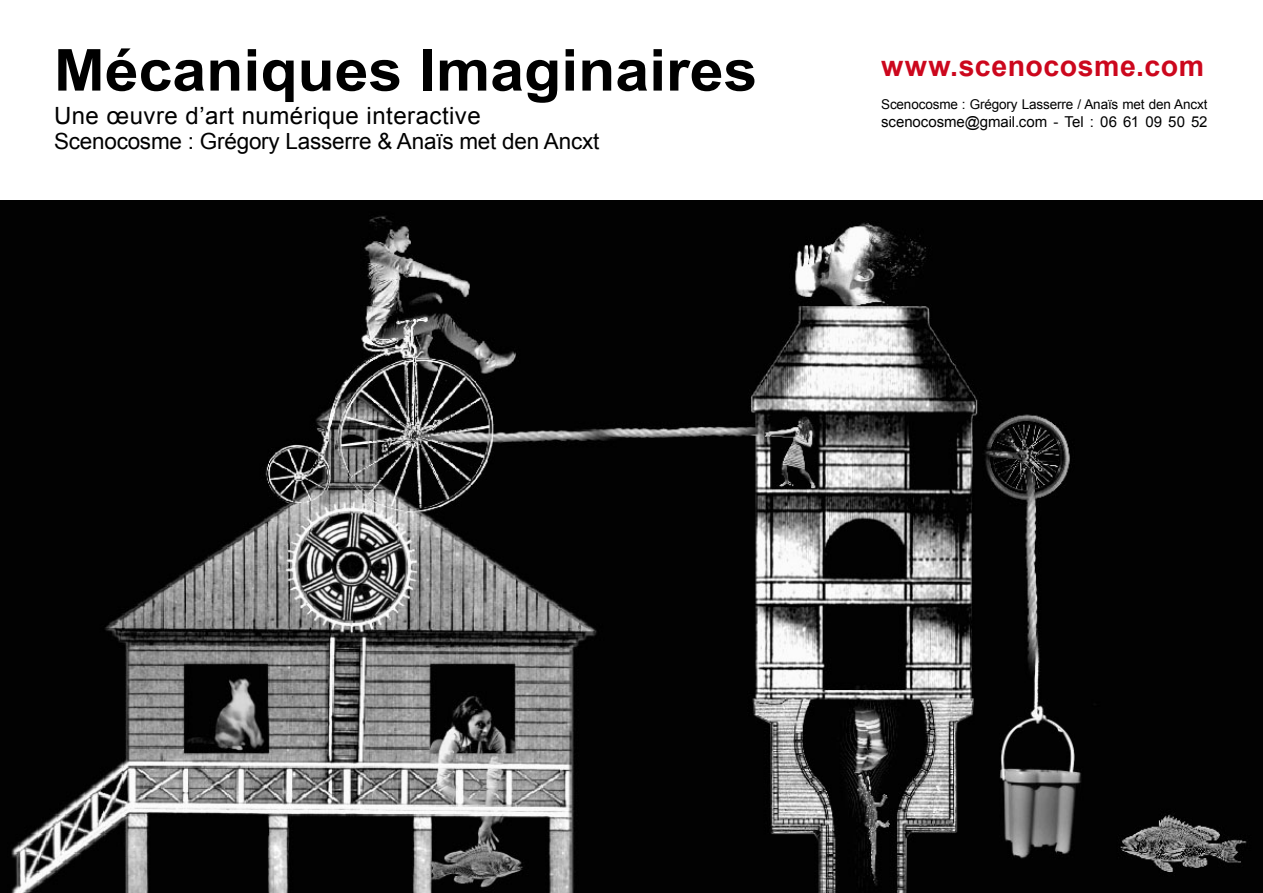
<style>
.page{position:relative;width:1263px;height:893px;background:#fff}
.page>*{position:absolute;margin:0;border:0;box-sizing:border-box;transform-origin:0 0}
.t1{font:700 57.9px "Arial";color:#000;scale:1.05 1}
.t2{font:700 28.5px "Arial";letter-spacing:.02em;color:#cc071d}
.t3{font:23.7px "Arial";letter-spacing:.02em;color:#000}
.t4{font:22.35px "Arial";letter-spacing:-.01em;color:#000}
.t5{font:15px "Arial";letter-spacing:-.005em;color:#000}
.t6{font:13.5px "Arial";letter-spacing:-.01em;color:#000}
</style>
<div class="page">
<img style="left:0;top:201px;width:1263px;height:692px">
<p class="t1" style="left:54px;top:32px;width:671px">Mécaniques Imaginaires</p>
<p class="t3" style="left:54px;top:100px;width:428px">Une œuvre d’art numérique interactive</p>
<p class="t4" style="left:54px;top:127px;width:547px">Scenocosme : Grégory Lasserre &amp; Anaïs met den Ancxt</p>
<p class="t2" style="left:881px;top:47px;width:325px">www.scenocosme.com</p>
<p class="t6" style="left:881px;top:95px;width:328px">Scenocosme : Grégory Lasserre / Anaïs met den Ancxt</p>
<p class="t5" style="left:881px;top:112px;width:328px">scenocosme@gmail.com - Tel : 06 61 09 50 52</p>
</div>
